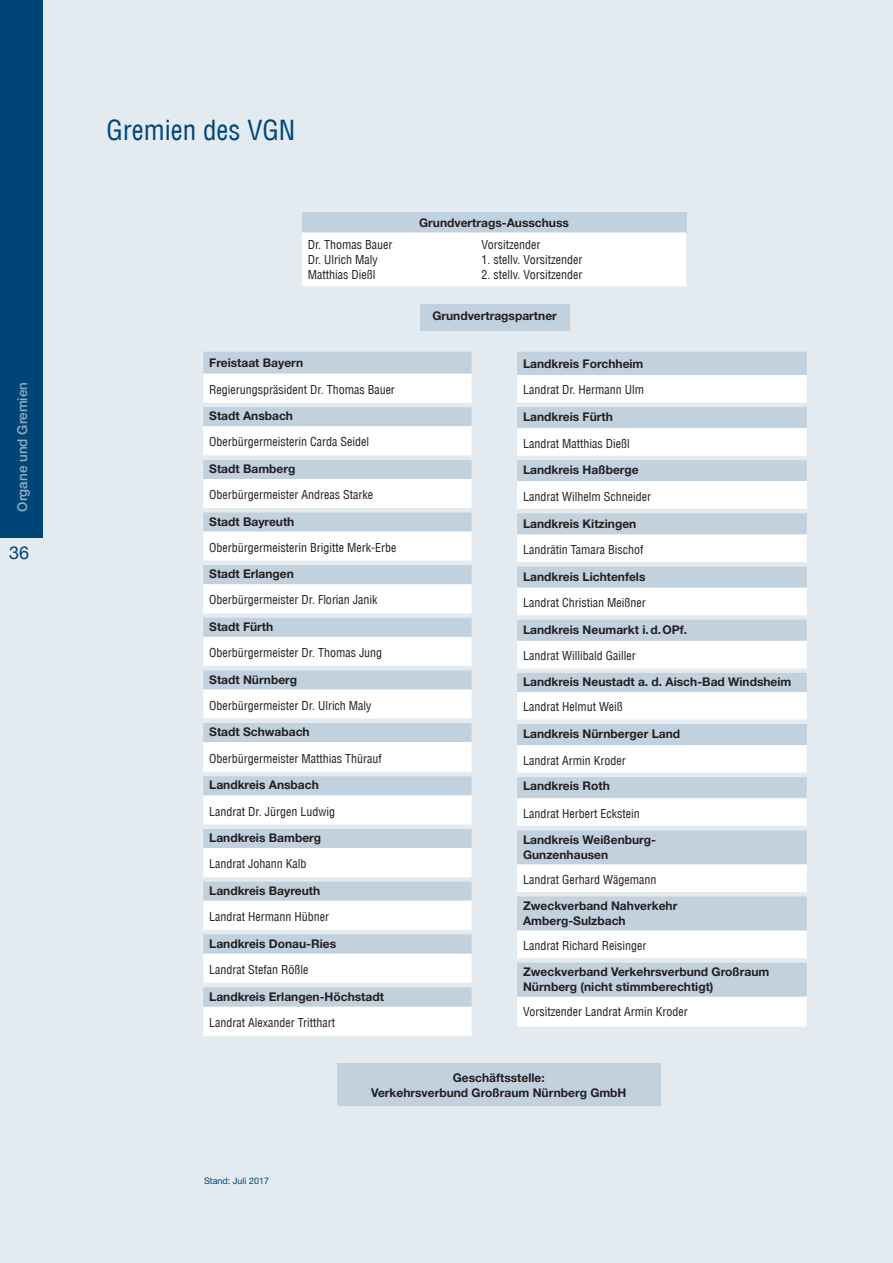
<style>
.page{position:relative;width:893px;height:1263px;background:#e3ebf1}
.page>*{position:absolute;margin:0;border:0;box-sizing:border-box;transform-origin:0 0}
.t1{font:condensed 27px "Helvetica LT";color:#004577}
.t2{font:18px "Helvetica Neue";color:#004577}
.t3{font:500 13.5px "Helvetica Neue";color:#92aec2}
.t4{font:condensed 12px/15px "Helvetica LT";color:#231f20}
.t5{font:700 12px/15px "Helvetica Neue";color:#231f20}
.t6{font:9px "Helvetica Neue";color:#004577}
</style>
<div class="page">
<div style="left:0;top:0;width:42px;height:537px;background:#004577"></div>
<div style="left:302px;top:212px;width:384px;height:22px;background:#c2d1de"></div>
<div style="left:302px;top:235px;width:384px;height:48px;background:#fff"></div>
<hr style="left:302px;top:232px;width:173px;height:3px;background:#fff">
<hr style="left:475px;top:232px;width:211px;height:3px;background:#fff">
<hr style="left:302px;top:283px;width:173px;height:3px;background:#fff">
<hr style="left:475px;top:283px;width:211px;height:3px;background:#fff">
<div style="left:420px;top:305px;width:149px;height:26px;background:#c2d1de"></div>
<div style="left:203px;top:352px;width:269px;height:21px;background:#c2d1de"></div>
<svg style="left:203px;top:374px;width:269px;height:662px;background:#e7edf2"></svg>
<hr style="left:203px;top:403px;width:269px;height:4px;background:#e3ebf1">
<div style="left:203px;top:455px;width:269px;height:5px;background:#e3ebf1"></div>
<div style="left:203px;top:613px;width:269px;height:5px;background:#e3ebf1"></div>
<hr style="left:203px;top:666px;width:269px;height:4px;background:#e3ebf1">
<div style="left:203px;top:718px;width:269px;height:5px;background:#e3ebf1"></div>
<hr style="left:203px;top:772px;width:269px;height:4px;background:#e3ebf1">
<div style="left:203px;top:824px;width:269px;height:5px;background:#e3ebf1"></div>
<hr style="left:203px;top:930px;width:269px;height:4px;background:#e3ebf1">
<div style="left:203px;top:877px;width:269px;height:5px;background:#e3ebf1"></div>
<hr style="left:203px;top:983px;width:269px;height:4px;background:#e3ebf1">
<hr style="left:203px;top:561px;width:269px;height:4px;background:#e3ebf1">
<hr style="left:203px;top:508px;width:269px;height:4px;background:#e3ebf1">
<div style="left:517px;top:352px;width:290px;height:23px;background:#c2d1de"></div>
<svg style="left:517px;top:375px;width:290px;height:651px;background:#e2e9ef"></svg>
<div style="left:517px;top:481px;width:290px;height:30px;background:#fff"></div>
<hr style="left:517px;top:403px;width:290px;height:4px;background:#e3ebf1">
<hr style="left:517px;top:456px;width:290px;height:4px;background:#e3ebf1">
<hr style="left:517px;top:509px;width:290px;height:4px;background:#e3ebf1">
<div style="left:517px;top:668px;width:290px;height:5px;background:#e3ebf1"></div>
<div style="left:517px;top:719px;width:290px;height:5px;background:#e3ebf1"></div>
<hr style="left:517px;top:773px;width:290px;height:4px;background:#e3ebf1">
<hr style="left:517px;top:826px;width:290px;height:4px;background:#e3ebf1">
<hr style="left:517px;top:892px;width:290px;height:4px;background:#e3ebf1">
<div style="left:517px;top:958px;width:290px;height:5px;background:#e3ebf1"></div>
<hr style="left:517px;top:562px;width:290px;height:4px;background:#e3ebf1">
<div style="left:517px;top:615px;width:290px;height:5px;background:#e3ebf1"></div>
<div style="left:337px;top:1063px;width:323px;height:43px;background:#c2d1de"></div>
<p class="t3" style="left:14px;top:512px;width:131px;rotate:-90deg">Organe und Gremien</p>
<h2 class="t2" style="left:9px;top:539px;width:22px">36</h2>
<h1 class="t1" style="left:106px;top:113px;width:190px">Gremien des VGN</h1>
<p class="t5" style="left:419px;top:215px;width:151px">Grundvertrags-Ausschuss</p>
<p class="t4" style="left:308px;top:237px;width:86px">Dr. Thomas Bauer<br>Dr. Ulrich Maly<br>Matthias Dießl</p>
<p class="t4" style="left:481px;top:237px;width:61px">Vorsitzender</p>
<p class="t4" style="left:481px;top:252px;width:103px">1. stellv. Vorsitzender</p>
<p class="t4" style="left:481px;top:267px;width:103px">2. stellv. Vorsitzender</p>
<p class="t5" style="left:432px;top:308px;width:126px">Grundvertragspartner</p>
<p class="t5" style="left:209px;top:355px;width:96px">Freistaat Bayern</p>
<p class="t4" style="left:209px;top:382px;width:187px">Regierungspräsident Dr. Thomas Bauer</p>
<p class="t5" style="left:209px;top:408px;width:85px">Stadt Ansbach</p>
<p class="t4" style="left:209px;top:434px;width:161px">Oberbürgermeisterin Carda Seidel</p>
<p class="t5" style="left:209px;top:461px;width:88px">Stadt Bamberg</p>
<p class="t4" style="left:209px;top:487px;width:165px">Oberbürgermeister Andreas Starke</p>
<p class="t5" style="left:209px;top:513px;width:87px">Stadt Bayreuth</p>
<p class="t4" style="left:209px;top:540px;width:189px">Oberbürgermeisterin Brigitte Merk-Erbe</p>
<p class="t5" style="left:209px;top:566px;width:86px">Stadt Erlangen</p>
<p class="t4" style="left:209px;top:592px;width:170px">Oberbürgermeister Dr. Florian Janik</p>
<p class="t5" style="left:209px;top:619px;width:66px">Stadt Fürth</p>
<p class="t4" style="left:209px;top:645px;width:175px">Oberbürgermeister Dr. Thomas Jung</p>
<p class="t5" style="left:209px;top:671px;width:90px">Stadt Nürnberg</p>
<p class="t4" style="left:209px;top:698px;width:164px">Oberbürgermeister Dr. Ulrich Maly</p>
<p class="t5" style="left:209px;top:724px;width:102px">Stadt Schwabach</p>
<p class="t4" style="left:209px;top:751px;width:174px">Oberbürgermeister Matthias Thürauf</p>
<p class="t5" style="left:209px;top:777px;width:111px">Landkreis Ansbach</p>
<p class="t4" style="left:209px;top:804px;width:127px">Landrat Dr. Jürgen Ludwig</p>
<p class="t5" style="left:209px;top:830px;width:113px">Landkreis Bamberg</p>
<p class="t4" style="left:209px;top:856px;width:99px">Landrat Johann Kalb</p>
<p class="t5" style="left:209px;top:883px;width:112px">Landkreis Bayreuth</p>
<p class="t4" style="left:209px;top:909px;width:121px">Landrat Hermann Hübner</p>
<p class="t5" style="left:209px;top:935px;width:128px">Landkreis Donau-Ries</p>
<p class="t4" style="left:209px;top:962px;width:101px">Landrat Stefan Rößle</p>
<p class="t5" style="left:209px;top:988px;width:176px">Landkreis Erlangen-Höchstadt</p>
<p class="t4" style="left:209px;top:1015px;width:127px">Landrat Alexander Tritthart</p>
<p class="t5" style="left:523px;top:356px;width:122px">Landkreis Forchheim</p>
<p class="t4" style="left:523px;top:382px;width:123px">Landrat Dr. Hermann Ulm</p>
<p class="t5" style="left:523px;top:409px;width:91px">Landkreis Fürth</p>
<p class="t4" style="left:523px;top:436px;width:108px">Landrat Matthias Dießl</p>
<p class="t5" style="left:523px;top:462px;width:117px">Landkreis Haßberge</p>
<p class="t4" style="left:523px;top:489px;width:129px">Landrat Wilhelm Schneider</p>
<p class="t5" style="left:523px;top:515px;width:115px">Landkreis Kitzingen</p>
<p class="t4" style="left:523px;top:542px;width:122px">Landrätin Tamara Bischof</p>
<p class="t5" style="left:523px;top:569px;width:124px">Landkreis Lichtenfels</p>
<p class="t4" style="left:523px;top:595px;width:124px">Landrat Christian Meißner</p>
<p class="t5" style="left:523px;top:622px;width:166px">Landkreis Neumarkt i. d. OPf.</p>
<p class="t4" style="left:523px;top:648px;width:114px">Landrat Willibald Gailler</p>
<p class="t5" style="left:523px;top:674px;width:270px">Landkreis Neustadt a. d. Aisch-Bad Windsheim</p>
<p class="t4" style="left:523px;top:699px;width:101px">Landrat Helmut Weiß</p>
<p class="t5" style="left:523px;top:726px;width:159px">Landkreis Nürnberger Land</p>
<p class="t4" style="left:523px;top:753px;width:104px">Landrat Armin Kroder</p>
<p class="t5" style="left:523px;top:778px;width:88px">Landkreis Roth</p>
<p class="t4" style="left:523px;top:806px;width:118px">Landrat Herbert Eckstein</p>
<p class="t5" style="left:523px;top:831px;width:135px">Landkreis Weißenburg-<br>Gunzenhausen</p>
<p class="t4" style="left:523px;top:872px;width:135px">Landrat Gerhard Wägemann</p>
<p class="t5" style="left:523px;top:898px;width:156px">Zweckverband Nahverkehr<br>Amberg-Sulzbach</p>
<p class="t4" style="left:523px;top:938px;width:125px">Landrat Richard Reisinger</p>
<p class="t5" style="left:523px;top:964px;width:248px">Zweckverband Verkehrsverbund Großraum<br>Nürnberg (nicht stimmberechtigt)</p>
<p class="t4" style="left:523px;top:1004px;width:166px">Vorsitzender Landrat Armin Kroder</p>
<p class="t6" style="left:204px;top:1175px;width:67px">Stand: Juli 2017</p>
<p class="t5" style="left:371px;top:1070px;width:257px;text-align:center">Geschäftsstelle:<br>Verkehrsverbund Großraum Nürnberg GmbH</p>
</div>
